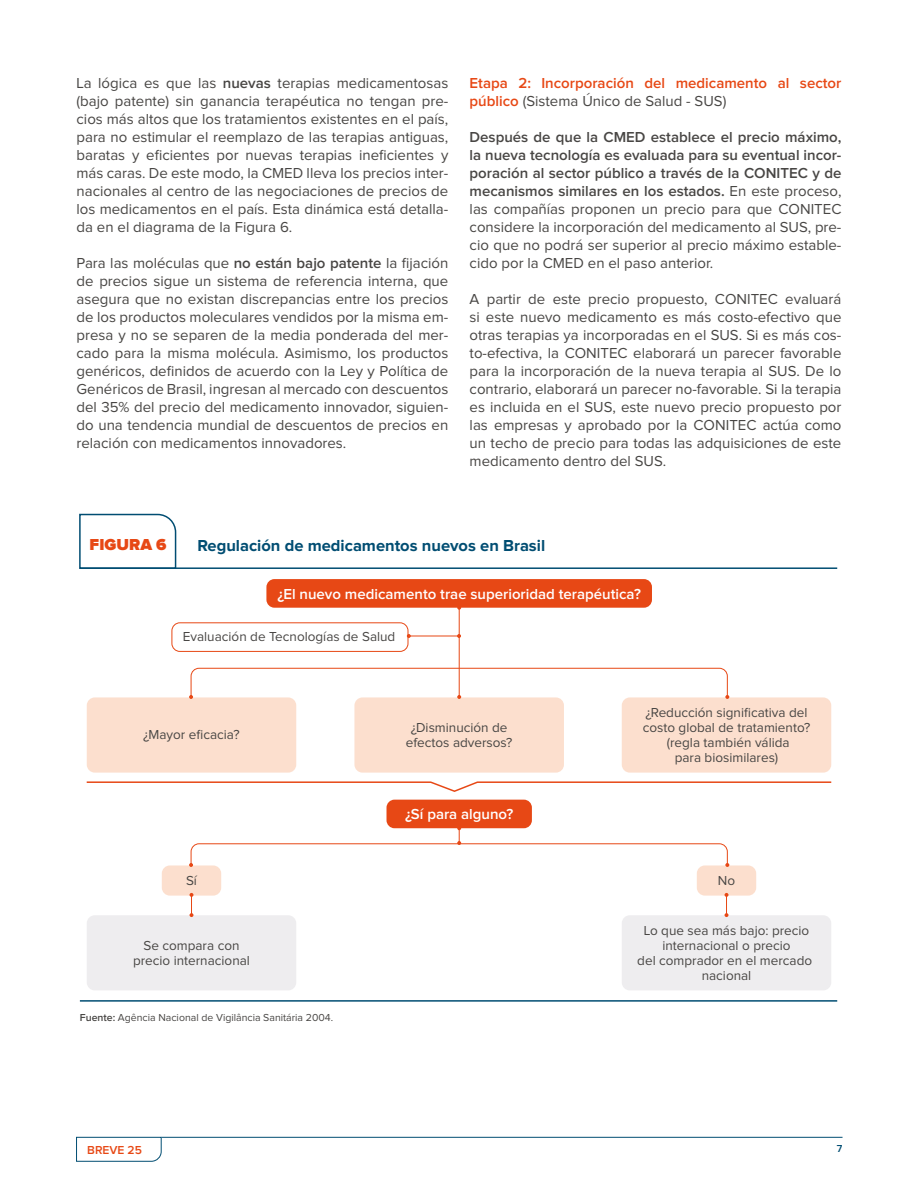
<style>
.page{position:relative;width:918px;height:1188px;background:#fff}
.page>*{position:absolute;margin:0;border:0;box-sizing:border-box;transform-origin:0 0}
.t1{font:700 16.5px "Proxima Nova";color:#004d72}
.t2{font:900 16.5px "Proxima Nova";color:#e74815}
.t3{font:15px/18px "Proxima Nova";color:#484644;text-align:justify}
.t4{font:600 15px/18px "Proxima Nova";color:#e74815}
.t5{font:600 15px "Proxima Nova";color:#fff}
.t6{font:13.5px/15px "Proxima Nova";color:#484644;text-align:center}
.t7{font:600 12px "Proxima Nova";color:#e74815}
.t8{font:10.5px "Proxima Nova";color:#484644}
.t9{font:600 10.5px "Proxima Nova";color:#004d72}
.s1{font-weight:600}
.s2{font-weight:400;color:#484644}
</style>
<div class="page">
<svg style="left:76px;top:1137px;width:86px;height:25px"></svg>
<hr style="left:162px;top:1137px;width:681px;height:1px;background:#004d72">
<div style="left:622px;top:697px;width:209px;height:76px;background:#fcdfce;border-radius:8px"></div>
<div style="left:266px;top:579px;width:386px;height:29px;background:#e74815;border-radius:8px"></div>
<div style="left:87px;top:697px;width:209px;height:76px;background:#fcdfce;border-radius:8px"></div>
<div style="left:622px;top:915px;width:209px;height:75px;background:#eeedef;border-radius:8px"></div>
<div style="left:87px;top:915px;width:209px;height:75px;background:#eeedef;border-radius:8px"></div>
<div style="left:172px;top:622px;width:236px;height:30px;border:1px solid #e74815;border-radius:8px"></div>
<svg style="left:79px;top:513px;width:98px;height:56px"></svg>
<hr style="left:80px;top:567px;width:757px;height:2px;background:#004d72">
<hr style="left:80px;top:1000px;width:757px;height:2px;background:#004d72">
<div style="left:354px;top:697px;width:210px;height:76px;background:#fcdfce;border-radius:8px"></div>
<hr style="left:459px;top:608px;width:1px;height:89px;background:#e74815">
<svg style="left:189px;top:668px;width:540px;height:31px"></svg>
<div style="left:697px;top:865px;width:59px;height:31px;background:#fcdfce;border-radius:8px"></div>
<div style="left:387px;top:800px;width:145px;height:28px;background:#e74815;border-radius:8px"></div>
<div style="left:162px;top:865px;width:59px;height:31px;background:#fcdfce;border-radius:8px"></div>
<svg style="left:189px;top:826px;width:540px;height:41px"></svg>
<hr style="left:409px;top:636px;width:50px;height:1px;background:#e74815">
<svg style="left:407px;top:634px;width:4px;height:4px"></svg>
<svg style="left:190px;top:893px;width:3px;height:24px"></svg>
<svg style="left:725px;top:893px;width:3px;height:24px"></svg>
<svg style="left:86px;top:781px;width:746px;height:11px"></svg>
<p class="t3" style="left:77px;top:75px;width:373px">La lógica es que las <span class="s1">nuevas</span> terapias medicamentosas (bajo patente) sin ganancia terapéutica no tengan pre&shy;cios más altos que los tratamientos existentes en el país, para no estimular el reemplazo de las terapias antiguas, baratas y eficientes por nuevas terapias ineficientes y más caras. De este modo, la CMED lleva los precios inter&shy;nacionales al centro de las negociaciones de precios de los medicamentos en el país. Esta dinámica está detalla&shy;da en el diagrama de la Figura 6.</p>
<p class="t3" style="left:77px;top:255px;width:373px">Para las moléculas que <span class="s1">no están bajo patente</span> la fijación de precios sigue un sistema de referencia interna, que asegura que no existan discrepancias entre los precios de los productos moleculares vendidos por la misma em&shy;presa y no se separen de la media ponderada del mer&shy;cado para la misma molécula. Asimismo, los productos genéricos, definidos de acuerdo con la Ley y Política de Genéricos de Brasil, ingresan al mercado con descuentos del 35% del precio del medicamento innovador, siguien&shy;do una tendencia mundial de descuentos de precios en relación con medicamentos innovadores.</p>
<p class="t4" style="left:470px;top:75px;width:373px">Etapa 2: Incorporación del medicamento al sector público <span class="s2">(Sistema Único de Salud - SUS)</span></p>
<p class="t3" style="left:470px;top:129px;width:373px"><span class="s1">Después de que la CMED establece el precio máximo, la nueva tecnología es evaluada para su eventual incor&shy;poración al sector público a través de la CONITEC y de mecanismos similares en los estados.</span> En este proceso, las compañías proponen un precio para que CONITEC considere la incorporación del medicamento al SUS, pre&shy;cio que no podrá ser superior al precio máximo estable&shy;cido por la CMED en el paso anterior.</p>
<p class="t3" style="left:470px;top:291px;width:373px">A partir de este precio propuesto, CONITEC evaluará si este nuevo medicamento es más costo-efectivo que otras terapias ya incorporadas en el SUS. Si es más cos&shy;to-efectiva, la CONITEC elaborará un parecer favorable para la incorporación de la nueva terapia al SUS. De lo contrario, elaborará un parecer no-favorable. Si la terapia es incluida en el SUS, este nuevo precio propuesto por las empresas y aprobado por la CONITEC actúa como un techo de precio para todas las adquisiciones de este medicamento dentro del SUS.</p>
<p class="t2" style="left:90px;top:535px;width:78px">FIGURA 6</p>
<p class="t1" style="left:197px;top:536px;width:349px">Regulación de medicamentos nuevos en Brasil</p>
<p class="t5" style="left:277px;top:585px;width:365px">¿El nuevo medicamento trae superioridad terapéutica?</p>
<p class="t6" style="left:183px;top:630px;width:214px">Evaluación de Tecnologías de Salud</p>
<p class="t6" style="left:143px;top:728px;width:98px">¿Mayor eficacia?</p>
<p class="t6" style="left:406px;top:720px;width:108px">¿Disminución de efectos adversos?</p>
<p class="t6" style="left:186px;top:873px;width:12px">Sí</p>
<p class="t6" style="left:133px;top:938px;width:118px">Se compara con precio internacional</p>
<p class="t8" style="left:80px;top:1012px;width:255px"><span class="s1">Fuente:</span> Agência Nacional de Vigilância Sanitária 2004.</p>
<p class="t5" style="left:405px;top:806px;width:110px">¿Sí para alguno?</p>
<p class="t6" style="left:643px;top:705px;width:169px">¿Reducción significativa del costo global de tratamiento? (regla también válida<br>para biosimilares)</p>
<p class="t6" style="left:718px;top:873px;width:19px">No</p>
<p class="t6" style="left:637px;top:923px;width:176px">Lo que sea más bajo: precio internacional o precio<br>del comprador en el mercado nacional</p>
<p class="t7" style="left:87px;top:1143px;width:56px">BREVE 25</p>
<p class="t9" style="left:837px;top:1143px;width:7px">7</p>
</div>
